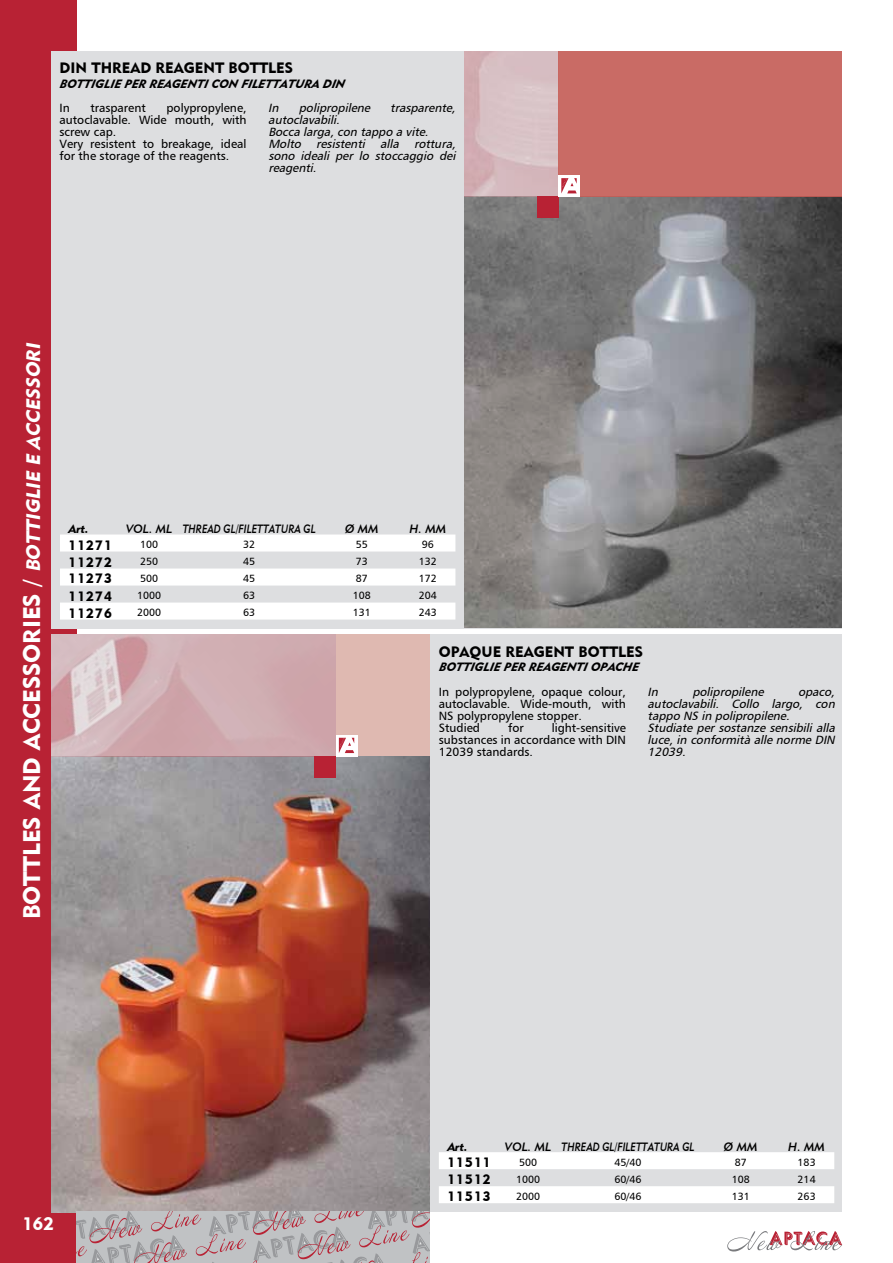
<style>
.page{position:relative;width:893px;height:1263px;background:#fff}
.page>*{position:absolute;margin:0;border:0;box-sizing:border-box;transform-origin:0 0}
.t1{font:24px "Geometric 415 BT Black A";color:#fff}
.t2{font:18px "Geometric 415 BT Black A";color:#fff}
.t3{font:15px "Geometric 415 BT Black A";color:#000}
.t4{font:13.5px "Geometric 415 BT Black A";letter-spacing:.08em;color:#000}
.t5{font:italic 12px/12px "Humanist 777 BT Roman B";color:#000}
.t6{font:12px/12px "Humanist 777 BT Roman B";color:#000}
.t7{font:12px "Geometric 415 BT Medium Italic A";color:#000}
.t8{font:italic 12px "Geometric 415 BT Black Italic A";color:#000}
.t9{font:12px "Geometric 415 BT Black Italic A";color:#000}
.t10{font:10.5px "Humanist 777 BT Roman B";color:#000}
.s1{font-style:italic;font-size:19.5px}
</style>
<div class="page">
<div style="left:0;top:0;width:76px;height:1263px;background:#b82234"></div>
<div style="left:51px;top:634px;width:791px;height:578px;background:#dddee0"></div>
<img style="left:51px;top:756px;width:378px;height:456px">
<div style="left:51px;top:51px;width:791px;height:577px;background:#dddee0"></div>
<img style="left:465px;top:197px;width:377px;height:431px">
<svg style="left:727px;top:1231px;width:115px;height:20px"></svg>
<svg style="left:76px;top:1212px;width:353px;height:51px"></svg>
<svg style="left:60px;top:534px;width:395px;height:85px"></svg>
<svg style="left:439px;top:1152px;width:395px;height:51px"></svg>
<div style="left:315px;top:756px;width:21px;height:21px;background:#b82234"></div>
<svg style="left:51px;top:634px;width:378px;height:122px"></svg>
<div style="left:537px;top:197px;width:21px;height:21px;background:#b82234"></div>
<svg style="left:465px;top:51px;width:377px;height:146px"></svg>
<p class="t3" style="left:60px;top:59px;width:235px">DIN THREAD REAGENT BOTTLES</p>
<p class="t5" style="left:268px;top:101px;width:15px">In</p>
<p class="t5" style="left:299px;top:101px;width:76px">polipropilene</p>
<p class="t5" style="left:390px;top:101px;width:70px">trasparente,</p>
<p class="t5" style="left:268px;top:113px;width:192px">autoclavabili.<br>Bocca larga,con tappo a vite.<br>Molto resistenti alla rottura, sono ideali per lo stoccaggio dei reagenti.</p>
<p class="t8" style="left:60px;top:76px;width:290px">BOTTIGLIE PER REAGENTICON FILETTATURA DIN</p>
<p class="t6" style="left:60px;top:101px;width:189px;text-indent:107px">polypropylene, autoclavable. Wide mouth, with screw cap.<br>Very resistent to breakage, ideal for the storage of the reagents.</p>
<p class="t6" style="left:60px;top:101px;width:12px">In</p>
<p class="t6" style="left:90px;top:101px;width:57px">trasparent</p>
<h1 class="t1" style="left:17px;top:919px;width:581px;rotate:-90deg">BOTTLES AND ACCESSORIES / <span class="s1">BOTTIGLIE E ACCESSORI</span></h1>
<p class="t9" style="left:68px;top:521px;width:22px">Art.</p>
<p class="t7" style="left:126px;top:521px;width:191px">VOL. ML THREAD GL/FILETTATURA GL</p>
<p class="t7" style="left:345px;top:521px;width:35px">Ø MM</p>
<p class="t7" style="left:409px;top:521px;width:38px">H. MM</p>
<p class="t4" style="left:68px;top:537px;width:45px">11271</p>
<p class="t10" style="left:140px;top:538px;width:20px">100</p>
<p class="t10" style="left:243px;top:538px;width:14px">32</p>
<p class="t10" style="left:356px;top:538px;width:14px">55</p>
<p class="t10" style="left:422px;top:538px;width:14px">96</p>
<p class="t4" style="left:68px;top:553px;width:45px">11272</p>
<p class="t10" style="left:140px;top:555px;width:20px">250</p>
<p class="t10" style="left:243px;top:555px;width:14px">45</p>
<p class="t10" style="left:356px;top:555px;width:14px">73</p>
<p class="t10" style="left:419px;top:555px;width:20px">132</p>
<p class="t4" style="left:68px;top:570px;width:45px">11273</p>
<p class="t10" style="left:140px;top:572px;width:20px">500</p>
<p class="t10" style="left:243px;top:572px;width:14px">45</p>
<p class="t10" style="left:356px;top:572px;width:14px">87</p>
<p class="t10" style="left:419px;top:572px;width:20px">172</p>
<p class="t4" style="left:68px;top:588px;width:45px">11274</p>
<p class="t10" style="left:137px;top:589px;width:26px">1000</p>
<p class="t10" style="left:243px;top:589px;width:14px">63</p>
<p class="t10" style="left:353px;top:589px;width:20px">108</p>
<p class="t10" style="left:419px;top:589px;width:20px">204</p>
<p class="t4" style="left:68px;top:605px;width:45px">11276</p>
<p class="t10" style="left:137px;top:606px;width:26px">2000</p>
<p class="t10" style="left:243px;top:606px;width:14px">63</p>
<p class="t10" style="left:353px;top:606px;width:20px">131</p>
<p class="t10" style="left:419px;top:606px;width:20px">243</p>
<p class="t3" style="left:439px;top:643px;width:206px">OPAQUE REAGENT BOTTLES</p>
<p class="t8" style="left:439px;top:660px;width:204px">BOTTIGLIE PER REAGENTIOPACHE</p>
<p class="t6" style="left:439px;top:685px;width:189px">In polypropylene, opaque colour, autoclavable. Wide-mouth, with<br>NS polypropylene stopper.<br>Studied</p>
<p class="t6" style="left:508px;top:721px;width:17px">for</p>
<p class="t6" style="left:439px;top:721px;width:189px;text-align:justify;text-indent:113px">light-sensitive substances in accordance with DIN 12039 standards.</p>
<p class="t5" style="left:648px;top:685px;width:15px">In</p>
<p class="t5" style="left:692px;top:685px;width:76px">polipropilene</p>
<p class="t5" style="left:648px;top:685px;width:192px;text-indent:150px">opaco, autoclavabili. Collo largo, con tappo NS in polipropilene.<br>Studiate per sostanze sensibili alla luce,in conformità alle norme DIN<br>12039.</p>
<p class="t9" style="left:447px;top:1139px;width:22px">Art.</p>
<p class="t7" style="left:505px;top:1139px;width:191px">VOL. ML THREAD GL/FILETTATURA GL</p>
<p class="t7" style="left:724px;top:1139px;width:35px">Ø MM</p>
<p class="t7" style="left:788px;top:1139px;width:38px">H. MM</p>
<p class="t4" style="left:447px;top:1154px;width:45px">11511</p>
<p class="t10" style="left:519px;top:1155px;width:20px">500</p>
<p class="t10" style="left:614px;top:1155px;width:29px">45/40</p>
<p class="t10" style="left:735px;top:1155px;width:14px">87</p>
<p class="t10" style="left:798px;top:1155px;width:20px">183</p>
<p class="t4" style="left:447px;top:1171px;width:45px">11512</p>
<p class="t10" style="left:516px;top:1173px;width:26px">1000</p>
<p class="t10" style="left:614px;top:1173px;width:29px">60/46</p>
<p class="t10" style="left:732px;top:1173px;width:20px">108</p>
<p class="t10" style="left:798px;top:1173px;width:20px">214</p>
<p class="t4" style="left:447px;top:1188px;width:45px">11513</p>
<p class="t10" style="left:516px;top:1190px;width:26px">2000</p>
<p class="t10" style="left:614px;top:1190px;width:29px">60/46</p>
<p class="t10" style="left:732px;top:1190px;width:20px">131</p>
<p class="t10" style="left:798px;top:1190px;width:20px">263</p>
<h2 class="t2" style="left:23px;top:1212px;width:33px">162</h2>
</div>
